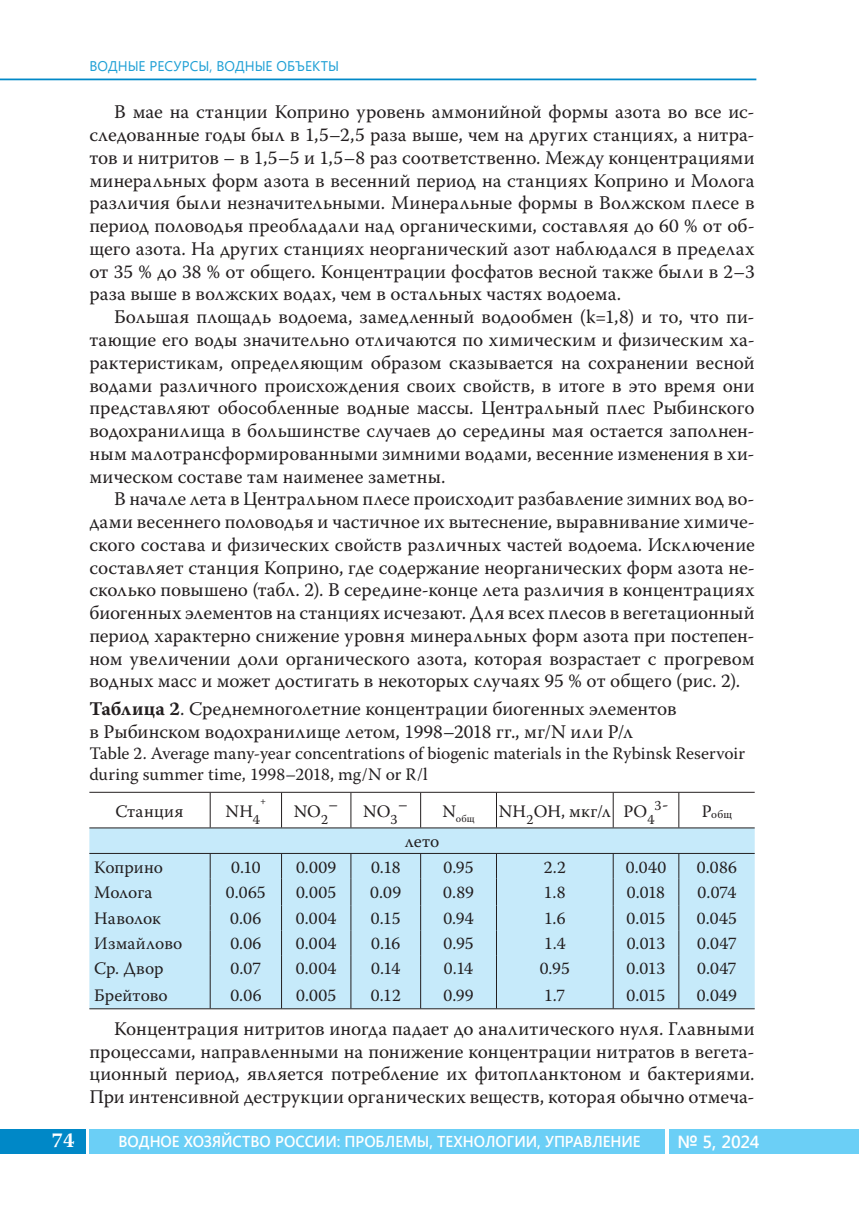
<style>
.page{position:relative;width:859px;height:1206px;background:#fff}
.page>*{position:absolute;margin:0;border:0;box-sizing:border-box;transform-origin:0 0}
.t1{font:700 21px "Warnock Pro";color:#fff}
.t2{font:19.25px/22.8px "Warnock Pro";letter-spacing:.005em;color:#231f20}
.t3{font:17.5px/21px "Warnock Pro";color:#231f20}
.t4{font:600 17.5px "Segoe UI";color:#fff}
.t5{font:17.5px "Warnock Pro";letter-spacing:.02em;color:#231f20}
.t6{font:600 15.75px "Segoe UI";letter-spacing:-.005em;color:#fff;scale:.95 1}
.t7{font:14px "Segoe UI";color:#1fa0d5}
.t8{font:14px "Warnock Pro";color:#231f20}
.t9{font:11.2px "Warnock Pro";color:#231f20}
.t10{font:10.15px "Warnock Pro";color:#231f20}
.s1{font-weight:700}
.s2{font-size:17.5px}
</style>
<div class="page">
<div style="left:89px;top:1128px;width:576px;height:25px;background:#6bcff6"></div>
<div style="left:0;top:1128px;width:86px;height:25px;background:#0088c7"></div>
<div style="left:669px;top:1128px;width:189px;height:25px;background:#6bcff6"></div>
<hr style="left:0;top:79px;width:756px;height:1px;background:#0088c7">
<div style="left:89px;top:828px;width:665px;height:180px;background:#c6eafa"></div>
<hr style="left:89px;top:827px;width:665px;height:1px;background:#231f20">
<hr style="left:89px;top:853px;width:665px;height:1px;background:#231f20">
<hr style="left:89px;top:791px;width:665px;height:1px;background:#231f20">
<hr style="left:89px;top:1008px;width:665px;height:1px;background:#231f20">
<hr style="left:210px;top:792px;width:1px;height:35px;background:#231f20">
<hr style="left:281px;top:792px;width:1px;height:35px;background:#231f20">
<hr style="left:350px;top:792px;width:1px;height:35px;background:#231f20">
<hr style="left:420px;top:792px;width:1px;height:35px;background:#231f20">
<hr style="left:496px;top:792px;width:1px;height:35px;background:#231f20">
<hr style="left:612px;top:792px;width:1px;height:35px;background:#231f20">
<hr style="left:678px;top:792px;width:1px;height:35px;background:#231f20">
<svg style="left:210px;top:854px;width:1px;height:154px"></svg>
<svg style="left:281px;top:854px;width:1px;height:154px"></svg>
<svg style="left:350px;top:854px;width:1px;height:154px"></svg>
<svg style="left:420px;top:854px;width:1px;height:154px"></svg>
<svg style="left:496px;top:854px;width:1px;height:154px"></svg>
<svg style="left:612px;top:854px;width:1px;height:154px"></svg>
<svg style="left:678px;top:854px;width:1px;height:154px"></svg>
<p class="t7" style="left:89px;top:56px;width:251px">ВОДНЫЕ РЕСУРСЫ, ВОДНЫЕ ОБЪЕКТЫ</p>
<p class="t2" style="left:114px;top:102px;width:641px">В мае на станции Коприно уровень аммонийной формы азота во все ис-</p>
<p class="t2" style="left:89px;top:125px;width:666px">следованные годы был в 1,5–2,5 раза выше, чем на других станциях, а нитра-</p>
<p class="t2" style="left:89px;top:148px;width:666px">тов и нитритов – в 1,5–5 и 1,5–8 раз соответственно. Между концентрациями</p>
<p class="t2" style="left:89px;top:171px;width:666px">минеральных форм азота в весенний период на станциях Коприно и Молога</p>
<p class="t2" style="left:89px;top:193px;width:666px">различия были незначительными. Минеральные формы в Волжском плесе в</p>
<p class="t2" style="left:89px;top:216px;width:666px">период половодья преобладали над органическими, составляя до 60 % от об-</p>
<p class="t2" style="left:89px;top:239px;width:666px">щего азота. На других станциях неорганический азот наблюдался в пределах</p>
<p class="t2" style="left:89px;top:262px;width:666px">от 35 % до 38 % от общего. Концентрации фосфатов весной также были в 2–3</p>
<p class="t2" style="left:89px;top:284px;width:533px">раза выше в волжских водах, чем в остальных частях водоема.</p>
<p class="t2" style="left:114px;top:307px;width:641px">Большая площадь водоема, замедленный водообмен (k=1,8) и то, что пи-</p>
<p class="t2" style="left:89px;top:330px;width:666px">тающие его воды значительно отличаются по химическим и физическим ха-</p>
<p class="t2" style="left:89px;top:353px;width:666px">рактеристикам, определяющим образом сказывается на сохранении весной</p>
<p class="t2" style="left:89px;top:375px;width:666px">водами различного происхождения своих свойств, в итоге в это время они</p>
<p class="t2" style="left:89px;top:398px;width:666px">представляют обособленные водные массы. Центральный плес Рыбинского</p>
<p class="t2" style="left:89px;top:421px;width:666px">водохранилища в большинстве случаев до середины мая остается заполнен-</p>
<p class="t2" style="left:89px;top:444px;width:666px">ным малотрансформированными зимними водами, весенние изменения в хи-</p>
<p class="t2" style="left:89px;top:466px;width:357px">мическом составе там наименее заметны.</p>
<p class="t2" style="left:114px;top:489px;width:641px">В начале лета в Центральном плесе происходит разбавление зимних вод во-</p>
<p class="t2" style="left:89px;top:512px;width:666px">дами весеннего половодья и частичное их вытеснение, выравнивание химиче-</p>
<p class="t2" style="left:89px;top:535px;width:666px">ского состава и физических свойств различных частей водоема. Исключение</p>
<p class="t2" style="left:89px;top:557px;width:666px">составляет станция Коприно, где содержание неорганических форм азота не-</p>
<p class="t2" style="left:89px;top:580px;width:666px">сколько повышено (табл. 2). В середине-конце лета различия в концентрациях</p>
<p class="t2" style="left:89px;top:603px;width:666px">биогенных элементов на станциях исчезают. Для всех плесов в вегетационный</p>
<p class="t2" style="left:89px;top:626px;width:666px">период характерно снижение уровня минеральных форм азота при постепен-</p>
<p class="t2" style="left:89px;top:648px;width:666px">ном увеличении доли органического азота, которая возрастает с прогревом</p>
<p class="t2" style="left:89px;top:671px;width:652px">водных масс и может достигать в некоторых случаях 95 % от общего (рис. 2).</p>
<p class="t2" style="left:89px;top:699px;width:588px"><span class="s1">Таблица 2</span>. Среднемноголетние концентрации биогенных элементов в Рыбинском водохранилище летом, 1998–2018 гг., мг/N или P/л</p>
<p class="t3" style="left:89px;top:744px;width:657px">Table 2. Average many-year concentrations of biogenic materials in the Rybinsk Reservoir during summer time, 1998–2018, mg/N or R/l</p>
<p class="t5" style="left:115px;top:804px;width:70px">Станция</p>
<p class="t3" style="left:225px;top:801px;width:36px">NH<sub>4</sub></p>
<p class="t10" style="left:260px;top:796px;width:8px">+</p>
<p class="t3" style="left:294px;top:801px;width:36px">NO<sub>2</sub></p>
<p class="t3" style="left:328px;top:794px;width:12px">−</p>
<p class="t3" style="left:363px;top:801px;width:36px">NO<sub>3</sub></p>
<p class="t3" style="left:398px;top:794px;width:12px">−</p>
<p class="t10" style="left:442px;top:815px;width:34px"><sup>N</sup>oбщ</p>
<p class="t3" style="left:498px;top:801px;width:157px">NH<sub>2</sub>OH, мкг/л PO<sub>4</sub></p>
<p class="t8" style="left:654px;top:799px;width:15px">3<span class="s2">-</span></p>
<p class="t9" style="left:701px;top:809px;width:32px"><span class="s2">P</span>общ</p>
<p class="t3" style="left:404px;top:832px;width:36px">лето</p>
<p class="t3" style="left:94px;top:857px;width:70px">Коприно</p>
<p class="t3" style="left:231px;top:857px;width:31px">0.10</p>
<p class="t3" style="left:296px;top:857px;width:42px">0.009</p>
<p class="t3" style="left:371px;top:857px;width:31px">0.18</p>
<p class="t3" style="left:443px;top:857px;width:32px">0.95</p>
<p class="t3" style="left:543px;top:857px;width:24px">2.2</p>
<p class="t3" style="left:625px;top:857px;width:42px">0.040</p>
<p class="t3" style="left:696px;top:857px;width:41px">0.086</p>
<p class="t3" style="left:94px;top:883px;width:60px">Молога</p>
<p class="t3" style="left:226px;top:883px;width:41px">0.065</p>
<p class="t3" style="left:296px;top:883px;width:42px">0.005</p>
<p class="t3" style="left:370px;top:883px;width:32px">0.09</p>
<p class="t3" style="left:443px;top:883px;width:32px">0.89</p>
<p class="t3" style="left:543px;top:883px;width:23px">1.8</p>
<p class="t3" style="left:626px;top:883px;width:40px">0.018</p>
<p class="t3" style="left:697px;top:883px;width:40px">0.074</p>
<p class="t3" style="left:94px;top:909px;width:68px">Наволок</p>
<p class="t3" style="left:230px;top:909px;width:33px">0.06</p>
<p class="t3" style="left:296px;top:909px;width:42px">0.004</p>
<p class="t3" style="left:370px;top:909px;width:31px">0.15</p>
<p class="t3" style="left:443px;top:909px;width:32px">0.94</p>
<p class="t3" style="left:544px;top:909px;width:23px">1.6</p>
<p class="t3" style="left:626px;top:909px;width:40px">0.015</p>
<p class="t3" style="left:696px;top:909px;width:42px">0.045</p>
<p class="t3" style="left:94px;top:934px;width:90px">Измайлово</p>
<p class="t3" style="left:230px;top:934px;width:33px">0.06</p>
<p class="t3" style="left:296px;top:934px;width:42px">0.004</p>
<p class="t3" style="left:371px;top:934px;width:31px">0.16</p>
<p class="t3" style="left:443px;top:934px;width:32px">0.95</p>
<p class="t3" style="left:544px;top:934px;width:23px">1.4</p>
<p class="t3" style="left:626px;top:934px;width:40px">0.013</p>
<p class="t3" style="left:697px;top:934px;width:41px">0.047</p>
<p class="t3" style="left:94px;top:959px;width:71px">Ср. Двор</p>
<p class="t3" style="left:230px;top:959px;width:32px">0.07</p>
<p class="t3" style="left:296px;top:959px;width:42px">0.004</p>
<p class="t3" style="left:371px;top:959px;width:31px">0.14</p>
<p class="t3" style="left:444px;top:959px;width:31px">0.14</p>
<p class="t3" style="left:539px;top:959px;width:32px">0.95</p>
<p class="t3" style="left:626px;top:959px;width:40px">0.013</p>
<p class="t3" style="left:696px;top:959px;width:41px">0.047</p>
<p class="t3" style="left:94px;top:985px;width:75px">Брейтово</p>
<p class="t3" style="left:230px;top:985px;width:33px">0.06</p>
<p class="t3" style="left:296px;top:985px;width:42px">0.005</p>
<p class="t3" style="left:370px;top:985px;width:31px">0.12</p>
<p class="t3" style="left:443px;top:985px;width:32px">0.99</p>
<p class="t3" style="left:544px;top:985px;width:23px">1.7</p>
<p class="t3" style="left:626px;top:985px;width:40px">0.015</p>
<p class="t3" style="left:696px;top:985px;width:41px">0.049</p>
<p class="t2" style="left:89px;top:1018px;width:666px;text-align:justify;text-indent:25px">Концентрация нитритов иногда падает до аналитического нуля. Главными процессами, направленными на понижение концентрации нитратов в вегета&shy;ционный период, является потребление их фитопланктоном и бактериями.<br>При интенсивной деструкции органических веществ, которая обычно отмеча-</p>
<p class="t1" style="left:52px;top:1132px;width:24px">74</p>
<p class="t6" style="left:118px;top:1129px;width:551px">ВОДНОЕ ХОЗЯЙСТВО РОССИИ: ПРОБЛЕМЫ, ТЕХНОЛОГИИ, УПРАВЛЕНИЕ</p>
<p class="t4" style="left:677px;top:1128px;width:84px">№ 5, 2024</p>
</div>
